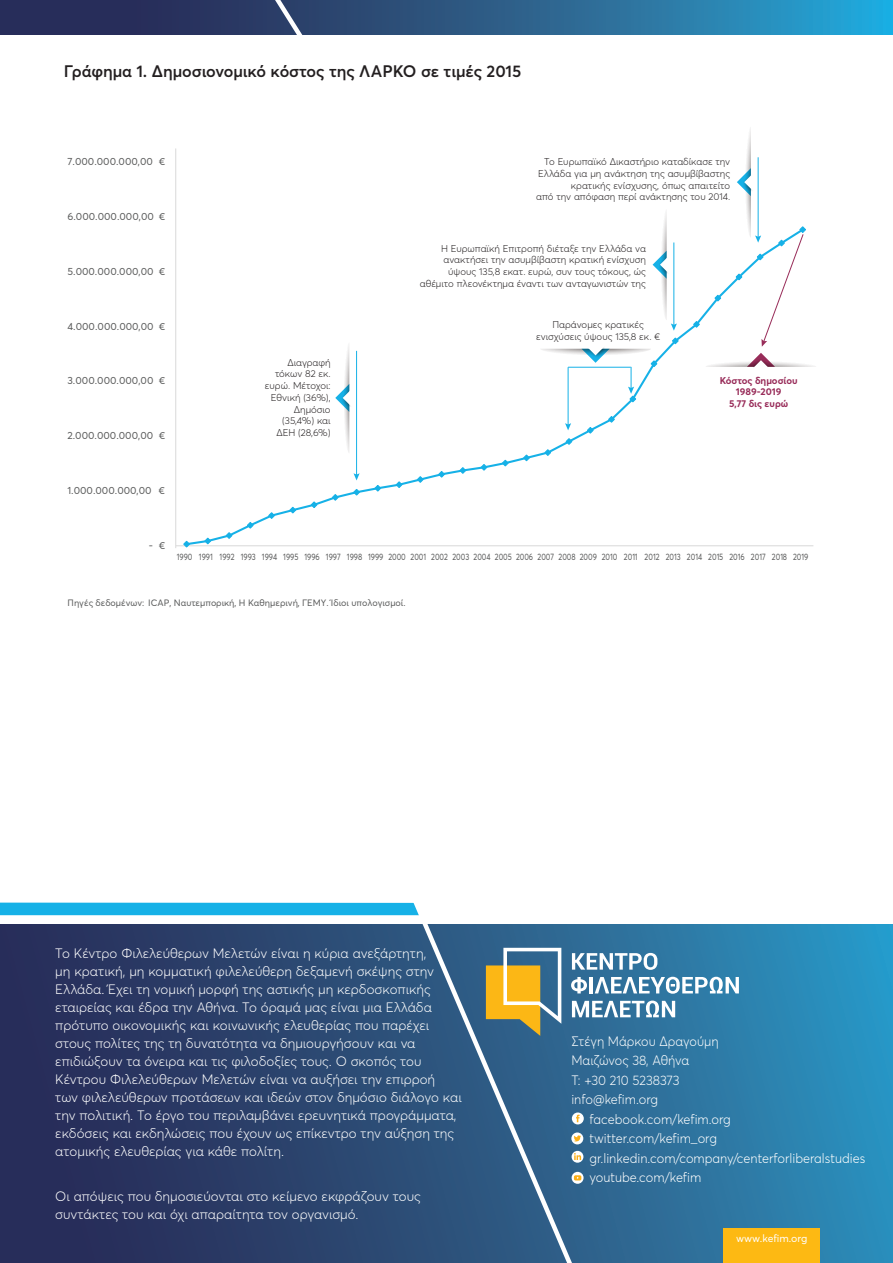
<style>
.page{position:relative;width:893px;height:1263px;background:#fff}
.page>*{position:absolute;margin:0;border:0;box-sizing:border-box;transform-origin:0 0}
.t1{font:600 16.5px "Averta";color:#231f20}
.t2{font:300 13.5px/18px "Averta";color:#fff}
.t3{font:300 13.5px/19.5px "Averta";color:#fff;scale:.95 1}
.t4{font:10.5px "Averta";color:#fff}
.t5{font:10.2px "Averta";color:#5a5b5b}
.t6{font:300 9.75px/11.7px "Averta";color:#231f20;text-align:right}
.t7{font:700 9.75px/11.7px "Averta";color:#982c59;text-align:center}
.t8{font:9.15px "Averta";color:#5a5b5b;scale:.8 1}
.t9{font:9.15px "Averta";color:#5a5b5b}
</style>
<div class="page">
<svg style="left:0;top:0;width:893px;height:34px;background:#29608d"></svg>
<svg style="left:256px;top:0;width:156px;height:35px;background:#324c74"></svg>
<svg style="left:0;top:924px;width:893px;height:339px;background:#2a5782"></svg>
<div style="left:0;top:903px;width:377px;height:12px;background:#16b1e7"></div>
<svg style="left:593px;top:953px;width:64px;height:17px"></svg>
<svg style="left:595px;top:977px;width:144px;height:17px"></svg>
<svg style="left:593px;top:1000px;width:82px;height:17px"></svg>
<svg style="left:806px;top:365px;width:10px;height:2px"></svg>
<hr style="left:176px;top:545px;width:637px;height:1px;background:#dadada">
<hr style="left:175px;top:148px;width:1px;height:400px;background:#dadada">
<svg style="left:191px;top:279px;width:615px;height:266px"></svg>
<svg style="left:182px;top:540px;width:9px;height:8px"></svg>
<svg style="left:203px;top:537px;width:9px;height:8px"></svg>
<svg style="left:225px;top:531px;width:8px;height:9px"></svg>
<svg style="left:246px;top:521px;width:9px;height:9px"></svg>
<svg style="left:267px;top:511px;width:9px;height:9px"></svg>
<svg style="left:288px;top:506px;width:9px;height:8px"></svg>
<svg style="left:310px;top:500px;width:8px;height:9px"></svg>
<svg style="left:331px;top:493px;width:9px;height:9px"></svg>
<svg style="left:352px;top:488px;width:9px;height:8px"></svg>
<svg style="left:373px;top:484px;width:9px;height:9px"></svg>
<svg style="left:395px;top:480px;width:8px;height:9px"></svg>
<svg style="left:416px;top:475px;width:9px;height:9px"></svg>
<svg style="left:437px;top:470px;width:9px;height:9px"></svg>
<svg style="left:458px;top:466px;width:9px;height:9px"></svg>
<svg style="left:480px;top:463px;width:8px;height:9px"></svg>
<svg style="left:501px;top:459px;width:9px;height:8px"></svg>
<svg style="left:522px;top:454px;width:9px;height:8px"></svg>
<svg style="left:543px;top:448px;width:9px;height:9px"></svg>
<svg style="left:565px;top:437px;width:8px;height:9px"></svg>
<svg style="left:586px;top:426px;width:9px;height:9px"></svg>
<svg style="left:607px;top:415px;width:9px;height:9px"></svg>
<svg style="left:692px;top:320px;width:9px;height:9px"></svg>
<svg style="left:713px;top:294px;width:9px;height:8px"></svg>
<div style="left:603px;top:166px;width:91px;height:150px;background:#fff"></div>
<svg style="left:735px;top:128px;width:71px;height:219px"></svg>
<hr style="left:568px;top:367px;width:1px;height:58px;background:#16b1e7">
<svg style="left:565px;top:423px;width:6px;height:7px"></svg>
<svg style="left:540px;top:212px;width:140px;height:191px"></svg>
<hr style="left:568px;top:367px;width:63px;height:1px;background:#16b1e7">
<svg style="left:377px;top:902px;width:216px;height:361px;background:#496d8b"></svg>
<svg style="left:572px;top:1112px;width:12px;height:12px"></svg>
<svg style="left:576px;top:1115px;width:4px;height:7px"></svg>
<svg style="left:571px;top:1132px;width:12px;height:12px"></svg>
<svg style="left:574px;top:1135px;width:7px;height:7px"></svg>
<svg style="left:572px;top:1151px;width:11px;height:12px"></svg>
<svg style="left:574px;top:1153px;width:7px;height:7px"></svg>
<svg style="left:572px;top:1172px;width:12px;height:12px"></svg>
<svg style="left:574px;top:1175px;width:7px;height:5px"></svg>
<div style="left:724px;top:1228px;width:96px;height:35px;background:#fdb913"></div>
<p class="t1" style="left:64px;top:60px;width:459px">Γράφημα 1. Δημοσιονομικό κόστος της ΛΑΡΚΟ σε τιμές 2015</p>
<p class="t5" style="left:68px;top:155px;width:99px">7.000.000.000,00 €</p>
<p class="t5" style="left:68px;top:210px;width:99px">6.000.000.000,00 €</p>
<p class="t6" style="left:536px;top:156px;width:196px">Το Ευρωπαϊκό Δικαστήριο καταδίκασε την Ελλάδα για μη ανάκτηση της ασυμβίβαστης κρατικής ενίσχυσης, όπως απαιτείτο<br>από την απόφαση περί ανάκτησης του 2014.</p>
<p class="t5" style="left:67px;top:265px;width:99px">5.000.000.000,00 €</p>
<p class="t5" style="left:67px;top:320px;width:99px">4.000.000.000,00 €</p>
<p class="t5" style="left:67px;top:374px;width:99px">3.000.000.000,00 €</p>
<p class="t5" style="left:67px;top:429px;width:99px">2.000.000.000,00 €</p>
<p class="t5" style="left:67px;top:484px;width:99px">1.000.000.000,00 €</p>
<p class="t5" style="left:149px;top:539px;width:18px">- €</p>
<p class="t6" style="left:265px;top:356px;width:67px">Διαγραφή τόκων 82 εκ. ευρώ. Μέτοχοι:<br>Εθνική (36%),<br>Δημόσιο (35,4%) και<br>ΔΕΗ (28,6%)</p>
<p class="t6" style="left:420px;top:242px;width:228px">Η Ευρωπαϊκή Επιτροπή διέταξε την Ελλάδα να ανακτήσει την ασυμβίβαστη κρατική ενίσχυση ύψους 135,8 εκατ. ευρώ, συν τους τόκους, ώς αθέμιτο πλεονέκτημα έναντι των ανταγωνιστών της</p>
<p class="t6" style="left:536px;top:319px;width:125px;text-align:center">Παράνομες κρατικές ενισχύσεις ύψους 135,8 εκ. €</p>
<p class="t7" style="left:720px;top:374px;width:79px">Κόστος δημοσίου<br>1989-2019<br>5,77 δις ευρώ</p>
<p class="t8" style="left:177px;top:551px;width:791px">1990 1991 1992 1993 1994 1995 1996 1997 1998 1999 2000 2001 2002 2003 2004 2005 2006 2007 2008 2009 2010 2011 2012 2013 2014 2015 2016 2017 2018 2019</p>
<p class="t9" style="left:68px;top:597px;width:339px">Πηγές δεδομένων: ICAP, Ναυτεμπορική, Η Καθημερινή, ΓΕΜΥ. Ίδιοι υπολογισμοί.</p>
<p class="t2" style="left:55px;top:944px;width:408px">Το Κέντρο Φιλελεύθερων Μελετών είναι η κύρια ανεξάρτητη,<br>μη κρατική, μη κομματική φιλελεύθερη δεξαμενή σκέψης στην Ελλάδα. Έχει τη νομική μορφή της αστικής μη κερδοσκοπικής εταιρείας και έδρα την Αθήνα. Το όραμά μας είναι μια Ελλάδα πρότυπο οικονομικής και κοινωνικής ελευθερίας που παρέχει στους πολίτες της τη δυνατότητα να δημιουργήσουν και να επιδιώξουν τα όνειρα και τις φιλοδοξίες τους. Ο σκοπός του Κέντρου Φιλελεύθερων Μελετών είναι να αυξήσει την επιρροή<br>των φιλελεύθερων προτάσεων και ιδεών στον δημόσιο διάλογο και την πολιτική. Το έργο του περιλαμβάνει ερευνητικά προγράμματα, εκδόσεις και εκδηλώσεις που έχουν ως επίκεντρο την αύξηση της ατομικής ελευθερίας για κάθε πολίτη.</p>
<p class="t2" style="left:55px;top:1187px;width:367px">Οι απόψεις που δημοσιεύονται στο κείμενο εκφράζουν τους συντάκτες του και όχι απαραίτητα τον οργανισμό.</p>
<p class="t3" style="left:571px;top:1031px;width:157px">Στέγη Μάρκου Δραγούμη<br>Mαιζώνος 38, Αθήνα<br>Τ: +30 210 5238373 info@kefim.org</p>
<p class="t3" style="left:589px;top:1109px;width:292px">facebook.com/kefim.org<br>twitter.com/kefim_org gr.linkedin.com/company/centerforliberalstudies youtube.com/kefim</p>
<p class="t4" style="left:736px;top:1232px;width:73px">www.kefim.org</p>
</div>
